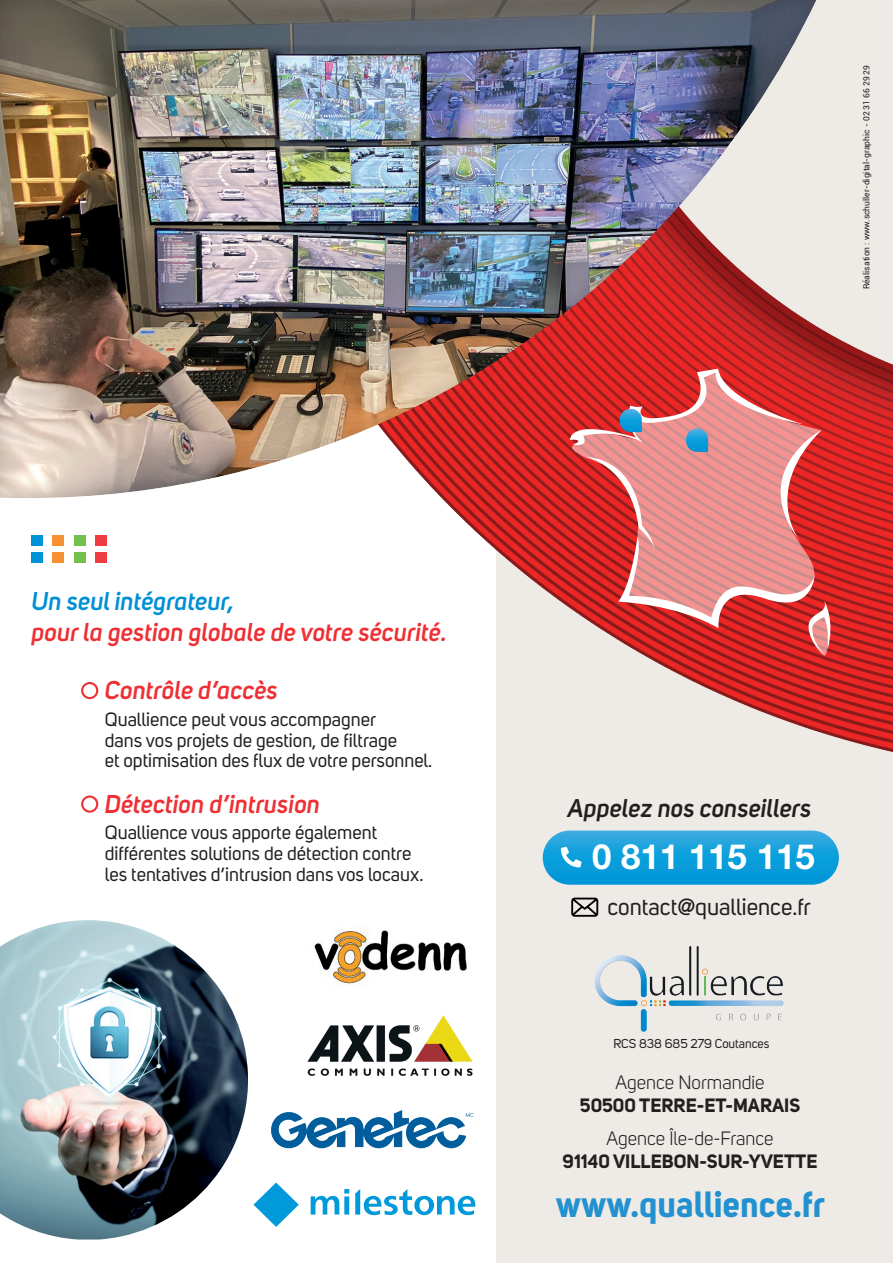
<style>
.page{position:relative;width:893px;height:1263px;background:#fff}
.page>*{position:absolute;margin:0;border:0;box-sizing:border-box;transform-origin:0 0}
.t1{font:700 36px "Uni Sans";color:#2291d0}
.t2{font:700 34.8px "Helvetica Neue";color:#fff}
.t3{font:italic 600 25.5px "Uni Sans";color:#ee3034}
.t4{font:italic 600 25.5px "Uni Sans";color:#0090d5}
.t5{font:italic 600 25.35px "Uni Sans";color:#231f20}
.t6{font:23.4px "Uni Sans";color:#231f20}
.t7{font:19.05px/20.5px "Uni Sans";color:#231f20}
.t8{font:700 19.05px/23px "Uni Sans";color:#231f20;text-align:center}
.t9{font:12.75px "Uni Sans";color:#231f20}
.t10{font:8.55px "Roboto";color:#231f20}
.s1{font-weight:400}
</style>
<div class="page">
<img style="left:52px;top:498px;width:841px;height:750px">
<img style="left:271px;top:1109px;width:203px;height:40px">
<svg style="left:253px;top:1182px;width:222px;height:45px"></svg>
<img style="left:305px;top:1011px;width:169px;height:69px">
<img style="left:296px;top:918px;width:180px;height:80px">
<div style="left:53px;top:535px;width:11px;height:11px;background:#f69031"></div>
<div style="left:53px;top:552px;width:11px;height:11px;background:#f69031"></div>
<div style="left:95px;top:552px;width:12px;height:11px;background:#ee3c40"></div>
<div style="left:74px;top:552px;width:11px;height:11px;background:#73c04c"></div>
<div style="left:32px;top:552px;width:11px;height:11px;background:#0092d6"></div>
<div style="left:32px;top:535px;width:11px;height:11px;background:#0092d6"></div>
<div style="left:95px;top:535px;width:12px;height:11px;background:#ee3c40"></div>
<div style="left:74px;top:535px;width:11px;height:11px;background:#73c04c"></div>
<div style="left:81px;top:682px;width:17px;height:17px;border:2px solid #ee3034;border-radius:50%"></div>
<div style="left:81px;top:795px;width:17px;height:18px;border:2px solid #ee3034;border-radius:50%"></div>
<img style="left:0;top:920px;width:249px;height:319px">
<div style="left:0;top:0;width:893px;height:498px;background:#231f20;opacity:.25"></div>
<svg style="left:568px;top:369px;width:268px;height:289px;background:#d96363"></svg>
<img style="left:593px;top:947px;width:194px;height:85px">
<div style="left:543px;top:830px;width:296px;height:55px;background:linear-gradient(to bottom,#33abe0,#0095d7);border-radius:27px"></div>
<svg style="left:561px;top:847px;width:20px;height:20px"></svg>
<svg style="left:571px;top:897px;width:27px;height:20px"></svg>
<p class="t10" style="left:860px;top:289px;width:226px;rotate:-90deg">Réalisation : www.schuller-digital-graphic - 02 31 66 29 29</p>
<p class="t4" style="left:32px;top:586px;width:204px">Un seul intégrateur,</p>
<p class="t3" style="left:32px;top:617px;width:417px">pour la gestion globale de votre sécurité.</p>
<p class="t3" style="left:105px;top:675px;width:175px">Contrôle d’accès</p>
<p class="t7" style="left:105px;top:709px;width:329px">Quallience peut vous accompagner<br>dans vos projets de gestion, de filtrage<br>et optimisation des flux de votre personnel.</p>
<p class="t3" style="left:105px;top:789px;width:217px">Détection d’intrusion</p>
<p class="t7" style="left:105px;top:823px;width:320px">Quallience vous apporte également différentes solutions de détection contre les tentatives d’intrusion dans vos locaux.</p>
<p class="t5" style="left:568px;top:793px;width:245px">Appelez nos conseillers</p>
<p class="t2" style="left:592px;top:835px;width:224px">0 811 115 115</p>
<p class="t6" style="left:607px;top:893px;width:205px">contact@quallience.fr</p>
<p class="t9" style="left:613px;top:1036px;width:158px">RCS 838 685 279 Coutances</p>
<p class="t8" style="left:580px;top:1070px;width:222px"><span class="s1">Agence Normandie<br></span>50500 TERRE-ET-MARAIS</p>
<p class="t8" style="left:563px;top:1127px;width:256px"><span class="s1">Agence Île-de-France<br></span>91140 VILLEBON-SUR-YVETTE</p>
<p class="t1" style="left:556px;top:1182px;width:271px">www.quallience.fr</p>
</div>
